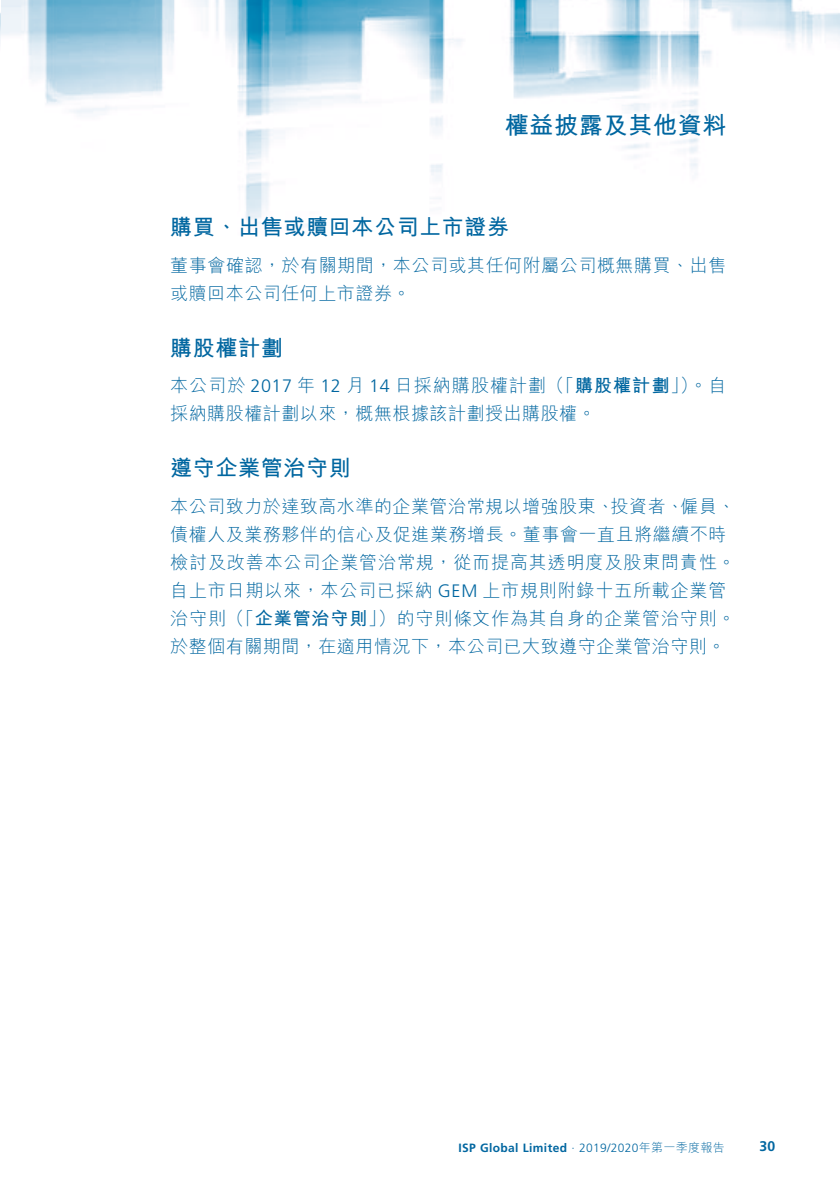
<style>
.page{position:relative;width:840px;height:1191px;background:#fff}
.page>*{position:absolute;margin:0;border:0;box-sizing:border-box;transform-origin:0 0}
.t1{font:700 24px "M Hei HK";letter-spacing:.03em;color:#0066a0}
._01_H1{font:700 22px "M Hei HK";letter-spacing:.03em;color:#0066a0}
._00_Body_Text{font:300 18px/28px "M Hei HK";letter-spacing:.03em;color:#0066a0}
.t2{font:700 14px "Frutiger LT Std";color:#0066a0}
.t3{font:700 12px "Frutiger LT Std";letter-spacing:.03em;color:#0066a0}
.s1{font-family:"Frutiger LT Std"}
.s2{font-weight:700}
.s3{font-weight:300}
.s4{font-family:"M Hei HK";font-weight:300}
</style>
<div class="page">
<img style="left:0;top:0;width:839px;height:228px">
<h1 class="t1" style="left:504px;top:107px;width:223px">權益披露及其他資料</h1>
<p class="_01_H1" style="left:170px;top:211px;width:340px">購買、出售或贖回本公司上市證券</p>
<p class="_00_Body_Text" style="left:170px;top:251px;width:557px">董事會確認，於有關期間，本公司或其任何附屬公司概無購買、出售或贖回本公司任何上市證券。</p>
<p class="_01_H1" style="left:170px;top:332px;width:114px">購股權計劃</p>
<p class="_00_Body_Text" style="left:170px;top:371px;width:557px">本公司於 <span class="s1">2017</span> 年 <span class="s1">12</span> 月 <span class="s1">14</span> 日採納購股權計劃（「<span class="s2">購股權計劃</span>」）。自採納購股權計劃以來，概無根據該計劃授出購股權。</p>
<p class="_01_H1" style="left:170px;top:452px;width:182px">遵守企業管治守則</p>
<p class="_00_Body_Text" style="left:680px;top:492px;width:57px">僱員、</p>
<p class="_00_Body_Text" style="left:170px;top:492px;width:566px">本公司致力於達致高水準的企業管治常規以增強股東、<br>債權人及業務夥伴的信心及促進業務增長。董事會一直且將繼續不時檢討及改善本公司企業管治常規，從而提高其透明度及股東問責性。自上市日期以來，本公司已採納 <span class="s1">GEM</span> 上市規則附錄十五所載企業管治守則（「<span class="s2">企業管治守則</span>」）的守則條文作為其自身的企業管治守則。於整個有關期間，在適用情況下，本公司已大致遵守企業管治守則。</p>
<p class="_00_Body_Text" style="left:610px;top:492px;width:75px">投資者、</p>
<p class="t3" style="left:458px;top:1140px;width:268px">ISP Global Limited <span class="s3">· 2019/2020</span><span class="s4">年第一季度報告</span></p>
<p class="t2" style="left:759px;top:1138px;width:17px">30</p>
</div>
